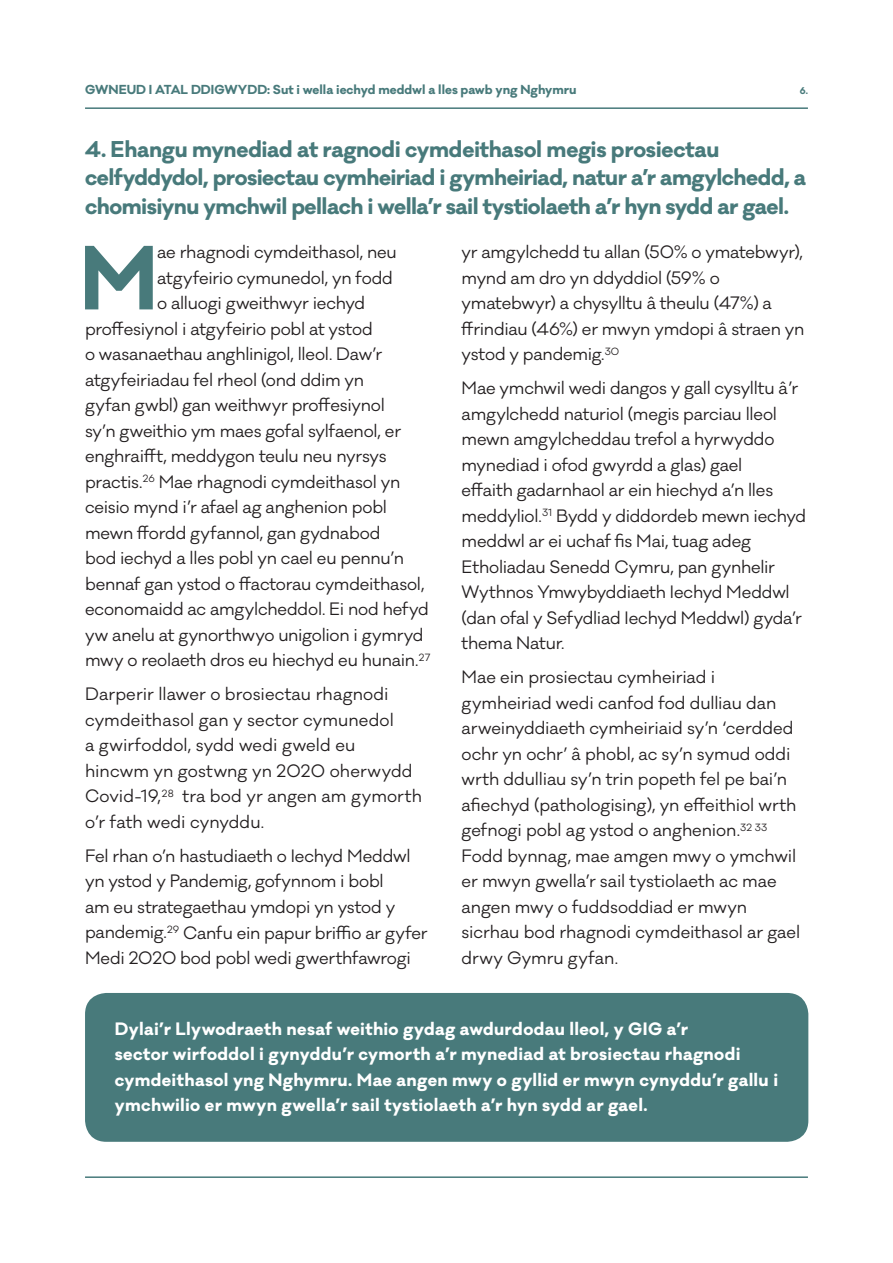
<style>
.page{position:relative;width:893px;height:1263px;background:#fff}
.page>*{position:absolute;margin:0;border:0;box-sizing:border-box;transform-origin:0 0}
.t1{font:700 83.55px "Galano Classic";color:#487a7b}
.t2{font:700 21px/28.5px "Galano Classic";letter-spacing:-.025em;color:#487a7b}
.t3{font:16.5px/25.5px "Galano Classic";letter-spacing:-.01em;color:#231f20}
.t4{font:700 16.5px/25.5px "Galano Classic";letter-spacing:.02em;color:#fff}
.t5{font:700 12px "Galano Classic";color:#487a7b}
.t6{font:700 9px "Galano Classic";color:#487a7b}
</style>
<div class="page">
<hr style="left:85px;top:107px;width:723px;height:2px;background:#487a7b">
<hr style="left:85px;top:1176px;width:723px;height:2px;background:#487a7b">
<div style="left:85px;top:993px;width:723px;height:149px;background:#487a7b;border-radius:21px"></div>
<p class="t5" style="left:85px;top:81px;width:493px">GWNEUD I ATAL DDIGWYDD: Sut i wella iechyd meddwl a lles pawb yng Nghymru</p>
<p class="t6" style="left:800px;top:85px;width:10px">6.</p>
<p class="t2" style="left:85px;top:135px;width:723px">4. Ehangu mynediad at ragnodi cymdeithasol megis prosiectau celfyddydol, prosiectau cymheiriad i gymheiriad, natur a’r amgylchedd, a chomisiynu ymchwil pellach i wella’r sail tystiolaeth a’r hyn sydd ar gael.</p>
<h1 class="t1" style="left:80px;top:222px;width:80px">M</h1>
<p class="t3" style="left:157px;top:240px;width:241px">ae rhagnodi cymdeithasol, neu</p>
<p class="t3" style="left:462px;top:240px;width:344px">yr amgylchedd tu allan (50% o ymatebwyr), mynd am dro yn ddyddiol (59% o ymatebwyr) a chysylltu â theulu (47%) a ffrindiau (46%) er mwyn ymdopi â straen yn ystod y pandemig.<sup>30</sup></p>
<p class="t3" style="left:462px;top:376px;width:346px">Mae ymchwil wedi dangos y gall cysylltu â’r amgylchedd naturiol (megis parciau lleol mewn amgylcheddau trefol a hyrwyddo mynediad i ofod gwyrdd a glas) gael<br>effaith gadarnhaol ar ein hiechyd a’n lles meddyliol.<sup>31</sup> Bydd y diddordeb mewn iechyd meddwl ar ei uchaf fis Mai, tuag adeg Etholiadau Senedd Cymru, pan gynhelir Wythnos Ymwybyddiaeth Iechyd Meddwl (dan ofal y Sefydliad Iechyd Meddwl) gyda’r thema Natur.</p>
<p class="t3" style="left:462px;top:665px;width:340px">Mae ein prosiectau cymheiriad i gymheiriad wedi canfod fod dulliau dan arweinyddiaeth cymheiriaid sy’n ‘cerdded ochr yn ochr’ â phobl, ac sy’n symud oddi wrth ddulliau sy’n trin popeth fel pe bai’n afiechyd (pathologising), yn effeithiol wrth gefnogi pobl ag ystod o anghenion.<sup>32</sup> <sup>33<br></sup>Fodd bynnag, mae amgen mwy o ymchwil er mwyn gwella’r sail tystiolaeth ac mae angen mwy o fuddsoddiad er mwyn sicrhau bod rhagnodi cymdeithasol ar gael drwy Gymru gyfan.</p>
<p class="t3" style="left:157px;top:265px;width:237px">atgyfeirio cymunedol, yn fodd</p>
<p class="t3" style="left:157px;top:291px;width:210px">o alluogi gweithwyr iechyd</p>
<p class="t3" style="left:85px;top:316px;width:289px">proffesiynol i atgyfeirio pobl at ystod</p>
<p class="t3" style="left:85px;top:342px;width:299px">o wasanaethau anghlinigol, lleol. Daw’r</p>
<p class="t3" style="left:85px;top:367px;width:281px">atgyfeiriadau fel rheol (ond ddim yn</p>
<p class="t3" style="left:85px;top:393px;width:301px">gyfan gwbl) gan weithwyr proffesiynol</p>
<p class="t3" style="left:85px;top:418px;width:318px">sy’n gweithio ym maes gofal sylfaenol, er</p>
<p class="t3" style="left:85px;top:444px;width:303px">enghraifft, meddygon teulu neu nyrsys</p>
<p class="t3" style="left:85px;top:469px;width:317px">practis.<sup>26</sup> Mae rhagnodi cymdeithasol yn</p>
<p class="t3" style="left:85px;top:495px;width:304px">ceisio mynd i’r afael ag anghenion pobl</p>
<p class="t3" style="left:85px;top:520px;width:297px">mewn ffordd gyfannol, gan gydnabod</p>
<p class="t3" style="left:85px;top:546px;width:320px">bod iechyd a lles pobl yn cael eu pennu’n</p>
<p class="t3" style="left:85px;top:571px;width:341px">bennaf gan ystod o ffactorau cymdeithasol,</p>
<p class="t3" style="left:85px;top:597px;width:345px">economaidd ac amgylcheddol. Ei nod hefyd</p>
<p class="t3" style="left:85px;top:622px;width:340px">yw anelu at gynorthwyo unigolion i gymryd</p>
<p class="t3" style="left:85px;top:648px;width:347px">mwy o reolaeth dros eu hiechyd eu hunain.<sup>27</sup></p>
<p class="t3" style="left:85px;top:682px;width:338px">Darperir llawer o brosiectau rhagnodi cymdeithasol gan y sector cymunedol<br>a gwirfoddol, sydd wedi gweld eu hincwm yn gostwng yn 2020 oherwydd Covid-19,<sup>28</sup> tra bod yr angen am gymorth o’r fath wedi cynyddu.</p>
<p class="t3" style="left:85px;top:843px;width:344px">Fel rhan o’n hastudiaeth o Iechyd Meddwl yn ystod y Pandemig, gofynnom i bobl<br>am eu strategaethau ymdopi yn ystod y pandemig.<sup>29</sup> Canfu ein papur briffio ar gyfer Medi 2020 bod pobl wedi gwerthfawrogi</p>
<p class="t4" style="left:115px;top:1016px;width:665px">Dylai’r Llywodraeth nesaf weithio gydag awdurdodau lleol, y GIG a’r<br>sector wirfoddol i gynyddu’r cymorth a’r mynediad at brosiectau rhagnodi cymdeithasol yng Nghymru. Mae angen mwy o gyllid er mwyn cynyddu’r gallu i ymchwilio er mwyn gwella’r sail tystiolaeth a’r hyn sydd ar gael.</p>
</div>
